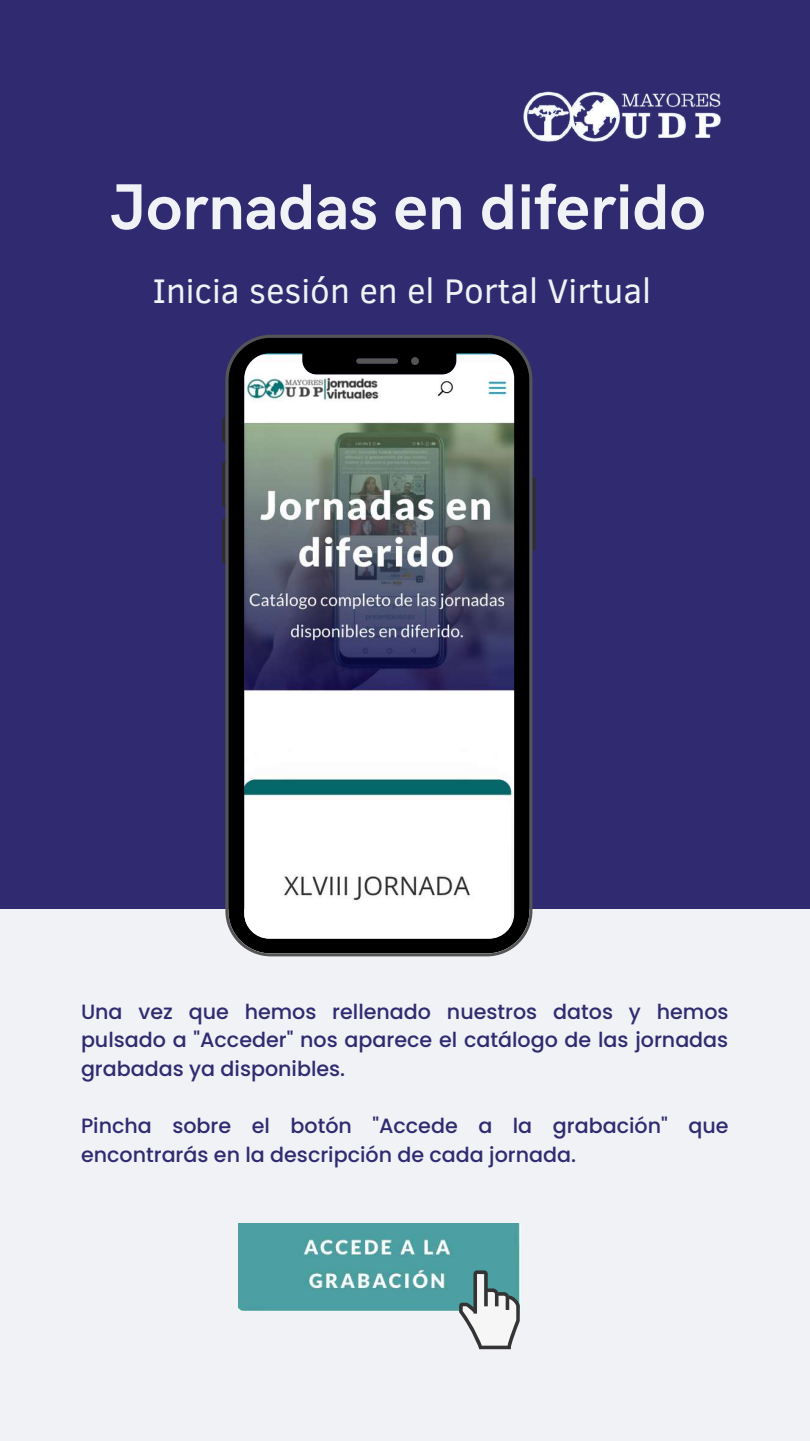
<style>
.page{position:relative;width:810px;height:1441px;background:#fff}
.page>*{position:absolute;margin:0;border:0;box-sizing:border-box;transform-origin:0 0}
.t1{font:700 65px "HK Grotesk";color:#f0f2f6}
.t2{font:35px "Clear Sans";color:#f0f2f6}
.t3{font:500 20.6px/28.5px "Poppins";color:#302b70;text-align:justify}
</style>
<div class="page">
<div style="left:0;top:0;width:810px;height:1440px;background:#302b70"></div>
<div style="left:0;top:909px;width:810px;height:531px;background:#f0f2f6"></div>
<svg style="left:222px;top:417px;width:3px;height:25px"></svg>
<svg style="left:222px;top:461px;width:3px;height:46px"></svg>
<svg style="left:222px;top:518px;width:3px;height:46px"></svg>
<svg style="left:532px;top:477px;width:4px;height:74px"></svg>
<svg style="left:225px;top:334px;width:307px;height:622px;background:#8d9298"></svg>
<img style="left:238px;top:1223px;width:282px;height:86px">
<svg style="left:459px;top:1270px;width:61px;height:78px"></svg>
<img style="left:523px;top:91px;width:198px;height:51px">
<h1 class="t1" style="left:110px;top:171px;width:597px">Jornadas en diferido</h1>
<h2 class="t2" style="left:153px;top:265px;width:500px">Inicia sesión en el Portal Virtual</h2>
<p class="t3" style="left:81px;top:997px;width:649px">Una vez que hemos rellenado nuestros datos y hemos pulsado a "Acceder" nos aparece el catálogo de las jornadas grabadas ya disponibles.</p>
<p class="t3" style="left:81px;top:1111px;width:649px">Pincha sobre el botón "Accede a la grabación" que encontrarás en la descripción de cada jornada.</p>
</div>
